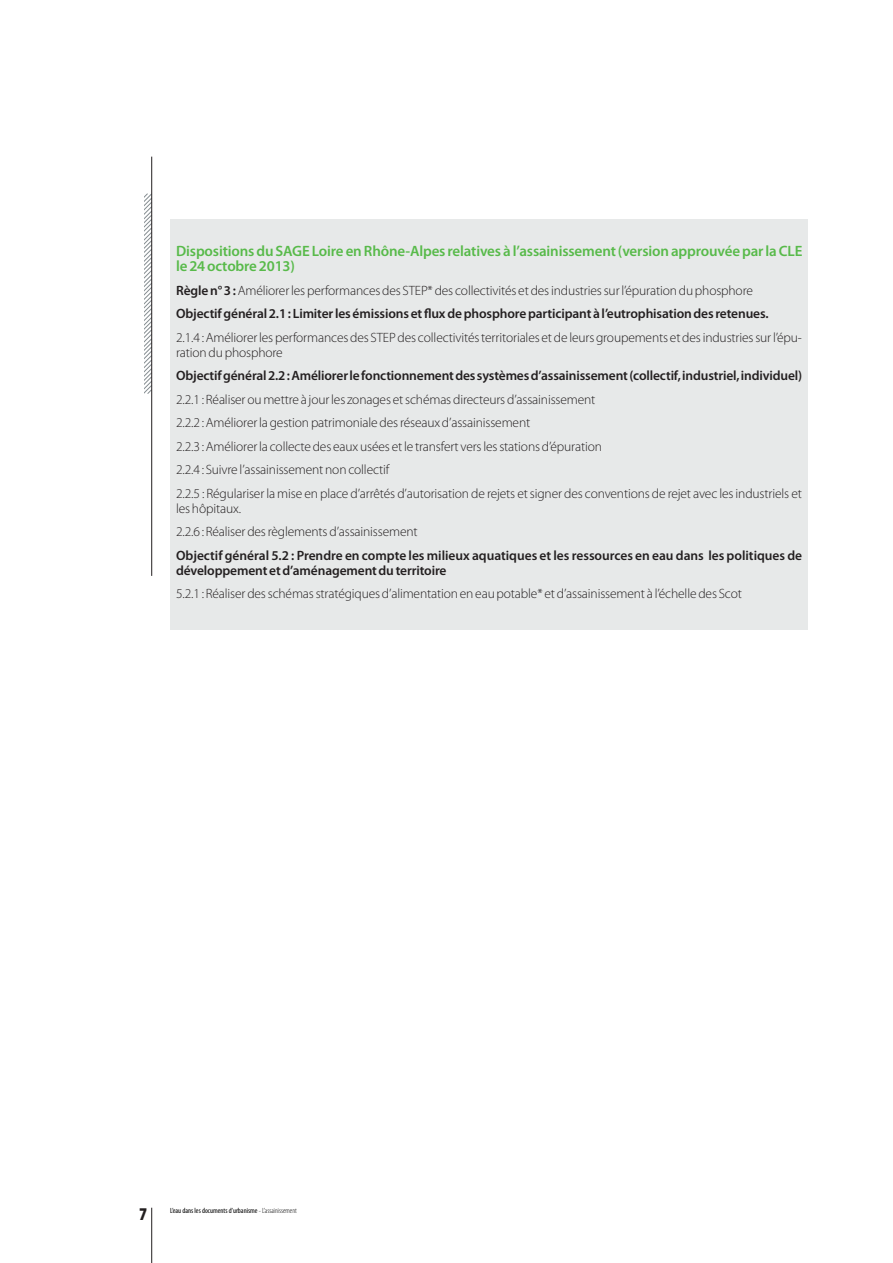
<style>
.page{position:relative;width:893px;height:1263px;background:#fff}
.page>*{position:absolute;margin:0;border:0;box-sizing:border-box;transform-origin:0 0}
.t1{font:900 condensed 18px "Myriad Pro";color:#231f20}
.t2{font:600 15px/15px "Myriad Pro";letter-spacing:-.01em;color:#58ba4a}
.t3{font:300 13.5px/23.5px "Myriad Pro";letter-spacing:-.01em;color:#231f20}
.t4{font:600 13.5px/23.5px "Myriad Pro";letter-spacing:-.01em;color:#231f20}
.t5{font:condensed 7.5px "Myriad Pro";color:#000}
.s1{font-weight:300}
</style>
<div class="page">
<div style="left:170px;top:219px;width:638px;height:410px;background:#e7e9e9"></div>
<svg style="left:144px;top:193px;width:9px;height:202px"></svg>
<hr style="left:151px;top:157px;width:1px;height:419px;background:#231f20">
<hr style="left:151px;top:1208px;width:1px;height:55px;background:#231f20">
<p class="t2" style="left:176px;top:243px;width:628px">Dispositions du SAGE Loire en Rhône-Alpes relatives à l’assainissement (version approuvée par la CLE le 24 octobre 2013)</p>
<p class="t4" style="left:176px;top:278px;width:594px">Règle n° 3 : <span class="s1">Améliorer les performances des STEP* des collectivités et des industries sur l’épuration du phosphore<br></span>Objectif général 2.1 : Limiter les émissions et flux de phosphore participant à l’eutrophisation des retenues.</p>
<p class="t3" style="left:176px;top:330px;width:627px;line-height:15px">2.1.4 : Améliorer les performances des STEP des collectivités territoriales et de leurs groupements et des industries sur l’épu&shy;ration du phosphore</p>
<p class="t4" style="left:176px;top:364px;width:628px">Objectif général 2.2 : Améliorer le fonctionnement des systèmes d’assainissement (collectif, industriel, individuel)</p>
<p class="t3" style="left:176px;top:388px;width:627px">2.2.1 : Réaliseroumettre à jourles zonages etschémasdirecteursd’assainissement<br>2.2.2 : Améliorer la gestion patrimoniale des réseaux d’assainissement<br>2.2.3 : Améliorer la collecte des eaux usées et le transfert vers les stations d’épuration<br>2.2.4 : Suivre l’assainissement non collectif<br>2.2.5 : Régulariser la mise en place d’arrêtés d’autorisation de rejets et signer des conventions de rejet avec les industriels et</p>
<p class="t3" style="left:176px;top:497px;width:243px">les hôpitaux.<br>2.2.6 : Réaliserdesrèglementsd’assainissement</p>
<p class="t4" style="left:176px;top:548px;width:628px;line-height:15px">Objectif général 5.2 : Prendre en compte les milieux aquatiques et les ressources en eau dans les politiques de développement et d’aménagement du territoire</p>
<p class="t3" style="left:176px;top:582px;width:567px">5.2.1 : Réaliserdesschémasstratégiquesd’alimentationeneaupotable* etd’assainissement à l’échelledes Scot</p>
<h1 class="t1" style="left:139px;top:1204px;width:9px">7</h1>
<p class="t5" style="left:170px;top:1206px;width:128px">L’eau dans les documents d’urbanisme <span class="s1">- L’assainissement</span></p>
</div>
